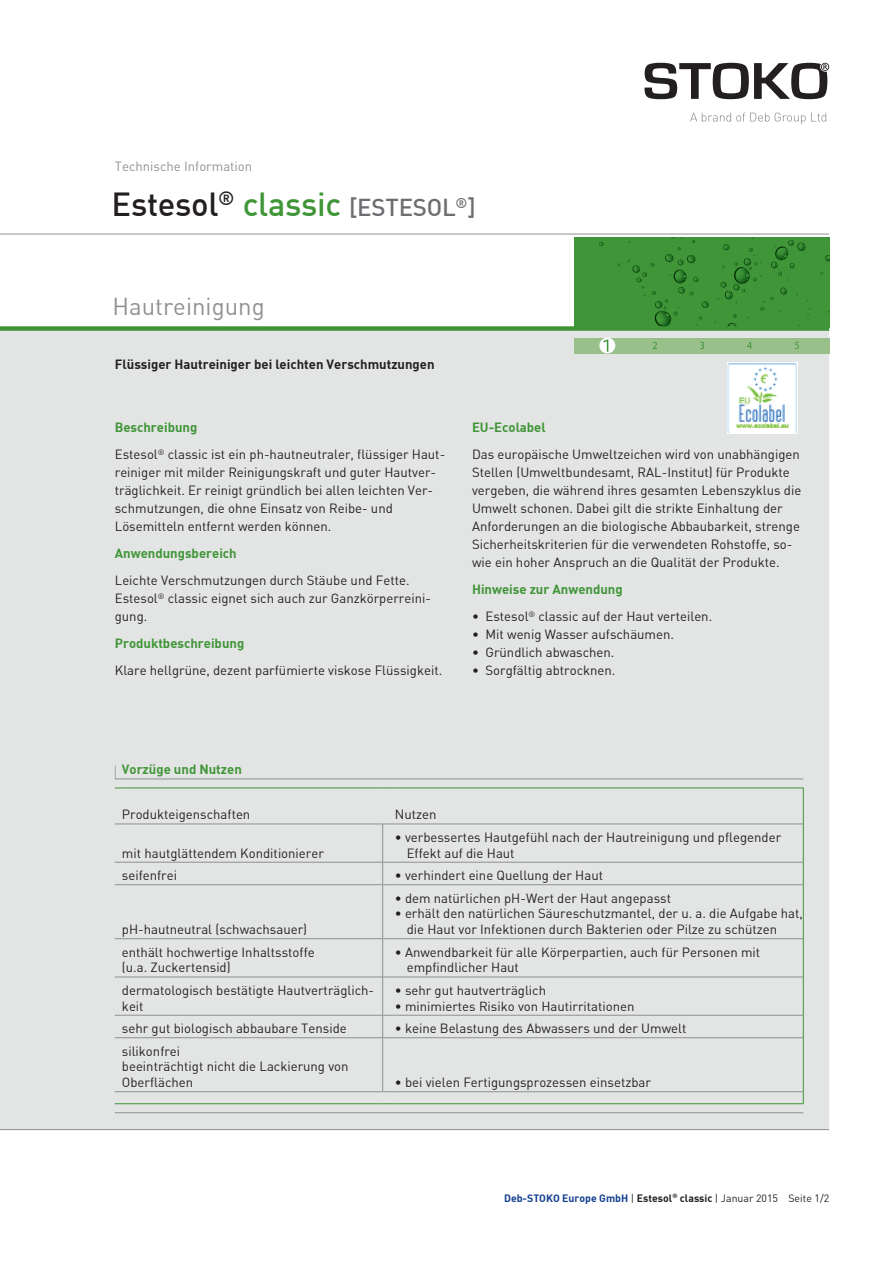
<style>
.page{position:relative;width:893px;height:1263px;background:#fff}
.page>*{position:absolute;margin:0;border:0;box-sizing:border-box;transform-origin:0 0}
.t1{font:500 24px "DI Nbek";letter-spacing:-.01em;color:#6c6d70}
.t2{font:24px "DIN Bek";color:#8f9191}
.t3{font:13.2px/18px "DIN Bek";color:#231f20}
.t4{font:700 13.2px "DI Nbek";color:#3f9537}
.t5{font:700 13.2px "DI Nbek";color:#231f20}
.t6{font:13.2px "DIN Bek";color:#8f9191}
.t7{font:12.9px "DIN Bek";color:#231f20}
.t8{font:10.5px "DIN Bek";color:#231f20}
.s1{font-size:32.7px;color:#231f20}
.s2{font-size:32.7px;color:#3f9537}
.s3{font-size:13.2px}
.s4{font-family:"DI Nbek";font-weight:700;color:#103d8c}
.s5{font-family:"DI Nbek";font-weight:700}
</style>
<div class="page">
<img style="left:574px;top:237px;width:255px;height:89px">
<div style="left:0;top:331px;width:829px;height:798px;background:#e3e4e4"></div>
<div style="left:0;top:326px;width:829px;height:5px;background:#3f9537"></div>
<div style="left:574px;top:338px;width:255px;height:15px;background:#99c08b"></div>
<svg style="left:747px;top:342px;width:5px;height:7px"></svg>
<svg style="left:795px;top:342px;width:4px;height:7px"></svg>
<svg style="left:599px;top:337px;width:16px;height:16px"></svg>
<svg style="left:700px;top:342px;width:4px;height:7px"></svg>
<svg style="left:603px;top:339px;width:5px;height:13px"></svg>
<svg style="left:653px;top:342px;width:4px;height:7px"></svg>
<hr style="left:0;top:234px;width:829px;height:1px;background:#8f9191">
<hr style="left:0;top:1129px;width:829px;height:1px;background:#8f9191">
<img style="left:727px;top:363px;width:71px;height:70px">
<hr style="left:122px;top:778px;width:261px;height:1px;background:#8f9191">
<svg style="left:383px;top:778px;width:12px;height:1px"></svg>
<hr style="left:395px;top:778px;width:408px;height:1px;background:#8f9191">
<hr style="left:122px;top:823px;width:260px;height:1px;background:#8f9191">
<hr style="left:382px;top:823px;width:1px;height:39px;background:#8f9191">
<svg style="left:383px;top:823px;width:12px;height:1px"></svg>
<hr style="left:395px;top:823px;width:408px;height:1px;background:#8f9191">
<hr style="left:122px;top:862px;width:260px;height:1px;background:#8f9191">
<hr style="left:395px;top:862px;width:408px;height:1px;background:#8f9191">
<hr style="left:122px;top:884px;width:260px;height:1px;background:#8f9191">
<hr style="left:382px;top:885px;width:1px;height:54px;background:#8f9191">
<svg style="left:382px;top:862px;width:13px;height:23px"></svg>
<hr style="left:395px;top:884px;width:408px;height:1px;background:#8f9191">
<hr style="left:122px;top:938px;width:260px;height:1px;background:#8f9191">
<hr style="left:382px;top:939px;width:1px;height:38px;background:#8f9191">
<svg style="left:383px;top:938px;width:12px;height:1px"></svg>
<hr style="left:395px;top:938px;width:408px;height:1px;background:#8f9191">
<hr style="left:122px;top:976px;width:260px;height:1px;background:#8f9191">
<hr style="left:382px;top:977px;width:1px;height:38px;background:#8f9191">
<svg style="left:383px;top:976px;width:12px;height:1px"></svg>
<hr style="left:395px;top:976px;width:408px;height:1px;background:#8f9191">
<hr style="left:122px;top:1015px;width:260px;height:1px;background:#8f9191">
<hr style="left:395px;top:1015px;width:408px;height:1px;background:#8f9191">
<hr style="left:122px;top:1037px;width:260px;height:1px;background:#8f9191">
<hr style="left:382px;top:1038px;width:1px;height:54px;background:#8f9191">
<svg style="left:382px;top:1015px;width:13px;height:23px"></svg>
<hr style="left:395px;top:1037px;width:408px;height:1px;background:#8f9191">
<hr style="left:122px;top:1091px;width:260px;height:1px;background:#8f9191">
<svg style="left:383px;top:1091px;width:12px;height:1px"></svg>
<hr style="left:395px;top:1091px;width:408px;height:1px;background:#8f9191">
<hr style="left:122px;top:1112px;width:261px;height:1px;background:#8f9191">
<svg style="left:383px;top:1112px;width:12px;height:1px"></svg>
<hr style="left:395px;top:1112px;width:408px;height:1px;background:#8f9191">
<hr style="left:122px;top:787px;width:261px;height:1px;background:#3f9537">
<svg style="left:383px;top:787px;width:12px;height:1px"></svg>
<hr style="left:395px;top:787px;width:408px;height:1px;background:#3f9537">
<hr style="left:803px;top:787px;width:1px;height:37px;background:#3f9537">
<hr style="left:803px;top:824px;width:1px;height:38px;background:#3f9537">
<svg style="left:803px;top:862px;width:1px;height:23px"></svg>
<hr style="left:803px;top:885px;width:1px;height:54px;background:#3f9537">
<hr style="left:803px;top:939px;width:1px;height:38px;background:#3f9537">
<hr style="left:803px;top:977px;width:1px;height:38px;background:#3f9537">
<svg style="left:803px;top:1015px;width:1px;height:23px"></svg>
<hr style="left:803px;top:1038px;width:1px;height:54px;background:#3f9537">
<svg style="left:803px;top:1092px;width:1px;height:12px"></svg>
<hr style="left:122px;top:1103px;width:261px;height:1px;background:#3f9537">
<svg style="left:383px;top:1103px;width:12px;height:1px"></svg>
<hr style="left:395px;top:1103px;width:408px;height:1px;background:#3f9537">
<svg style="left:115px;top:765px;width:7px;height:14px"></svg>
<svg style="left:644px;top:63px;width:185px;height:36px"></svg>
<svg style="left:690px;top:113px;width:136px;height:11px"></svg>
<p class="t6" style="left:115px;top:158px;width:139px">Technische Information</p>
<h1 class="t1" style="left:112px;top:192px;width:366px"><span class="s1">Estesol</span><sup>®</sup> <span class="s2">classic</span> [ESTESOL<sup>®</sup>]</h1>
<h1 class="t2" style="left:112px;top:291px;width:154px">Hautreinigung</h1>
<p class="t5" style="left:115px;top:356px;width:321px">Flüssiger Hautreiniger bei leichten Verschmutzungen</p>
<p class="t4" style="left:115px;top:419px;width:84px">Beschreibung</p>
<p class="t3" style="left:115px;top:445px;width:332px">Estesol<sup>®</sup> classic ist ein ph-hautneutraler, flüssiger Haut&shy;reiniger mit milder Reinigungskraft und guter Hautver&shy;träglichkeit. Er reinigt gründlich bei allen leichten Ver&shy;schmutzungen, die ohne Einsatz von Reibe- und Lösemitteln entfernt werden können.</p>
<p class="t4" style="left:115px;top:545px;width:123px">Anwendungsbereich</p>
<p class="t3" style="left:115px;top:571px;width:318px">Leichte Verschmutzungen durch Stäube und Fette.<br>Estesol<sup>®</sup> classic eignet sich auch zur Ganzkörperreini&shy;gung.</p>
<p class="t4" style="left:115px;top:635px;width:131px">Produktbeschreibung</p>
<p class="t3" style="left:115px;top:661px;width:329px">Klare hellgrüne, dezent parfümierte viskose Flüssigkeit.</p>
<p class="t4" style="left:472px;top:419px;width:75px">EU-Ecolabel</p>
<p class="t3" style="left:472px;top:445px;width:331px">Das europäische Umweltzeichen wird von unabhängigen Stellen (Umweltbundesamt, RAL-Institut) für Produkte vergeben, die während ihres gesamten Lebenszyklus die Umwelt schonen. Dabei gilt die strikte Einhaltung der Anforderungen an die biologische Abbaubarkeit, strenge Sicherheitskriterien für die verwendeten Rohstoffe, so&shy;wie ein hoher Anspruch an die Qualität der Produkte.</p>
<p class="t4" style="left:472px;top:581px;width:152px">Hinweise zur Anwendung</p>
<p class="t3" style="left:472px;top:607px;width:242px">• Estesol<sup>®</sup> classic auf der Haut verteilen.</p>
<p class="t3" style="left:472px;top:625px;width:204px">• Mit wenig Wasser aufschäumen.</p>
<p class="t3" style="left:472px;top:643px;width:144px">• Gründlich abwaschen.</p>
<p class="t3" style="left:472px;top:661px;width:145px">• Sorgfältig abtrocknen.</p>
<p class="t4" style="left:122px;top:761px;width:121px">Vorzüge und Nutzen</p>
<p class="t3" style="left:122px;top:805px;width:130px">Produkteigenschaften</p>
<p class="t3" style="left:395px;top:805px;width:43px">Nutzen</p>
<p class="t3" style="left:122px;top:844px;width:204px">mit hautglättendem Konditionierer</p>
<p class="t3" style="left:407px;top:829px;width:376px;line-height:15.8px;text-indent:-12px">• verbessertes Hautgefühl nach der Hautreinigung und pflegender<br>Effekt auf die Haut</p>
<p class="t3" style="left:122px;top:866px;width:57px">seifenfrei</p>
<p class="t3" style="left:395px;top:866px;width:210px">• verhindert eine Quellung der Haut</p>
<p class="t3" style="left:122px;top:920px;width:187px">pH-hautneutral (schwachsauer)</p>
<p class="t3" style="left:395px;top:889px;width:278px">• dem natürlichen pH-Wert der Haut angepasst</p>
<p class="t3" style="left:407px;top:905px;width:398px;line-height:15.8px;text-indent:-12px">• erhält den natürlichen Säureschutzmantel, der u. a. die Aufgabe hat, die Haut vor Infektionen durch Bakterien oder Pilze zu schützen</p>
<p class="t3" style="left:122px;top:944px;width:194px;line-height:15.8px">enthält hochwertige Inhaltsstoffe (u.a. Zuckertensid)</p>
<p class="t3" style="left:407px;top:944px;width:355px;line-height:15.8px;text-indent:-12px">• Anwendbarkeit für alle Körperpartien, auch für Personen mit empfindlicher Haut</p>
<p class="t3" style="left:122px;top:982px;width:254px;line-height:15.8px">dermatologisch bestätigte Hautverträglich&shy;keit</p>
<p class="t7" style="left:395px;top:982px;width:153px"><span class="s3">•</span> sehr gut hautverträglich</p>
<p class="t7" style="left:395px;top:998px;width:241px"><span class="s3">•</span> minimiertes Risiko von Hautirritationen</p>
<p class="t3" style="left:122px;top:1019px;width:226px">sehr gut biologisch abbaubare Tenside</p>
<p class="t3" style="left:395px;top:1019px;width:293px">• keine Belastung des Abwassers und der Umwelt</p>
<p class="t3" style="left:122px;top:1043px;width:228px;line-height:15.8px">silikonfrei<br>beeinträchtigt nicht die Lackierung von<br>Oberflächen</p>
<p class="t3" style="left:395px;top:1073px;width:258px">• bei vielen Fertigungsprozessen einsetzbar</p>
<p class="t8" style="left:504px;top:1191px;width:327px"><span class="s4">Deb-STOKO Europe GmbH</span> | <span class="s5">Estesol</span><sup>®</sup> <span class="s5">classic</span> | Januar 2015 Seite 1/2</p>
</div>
